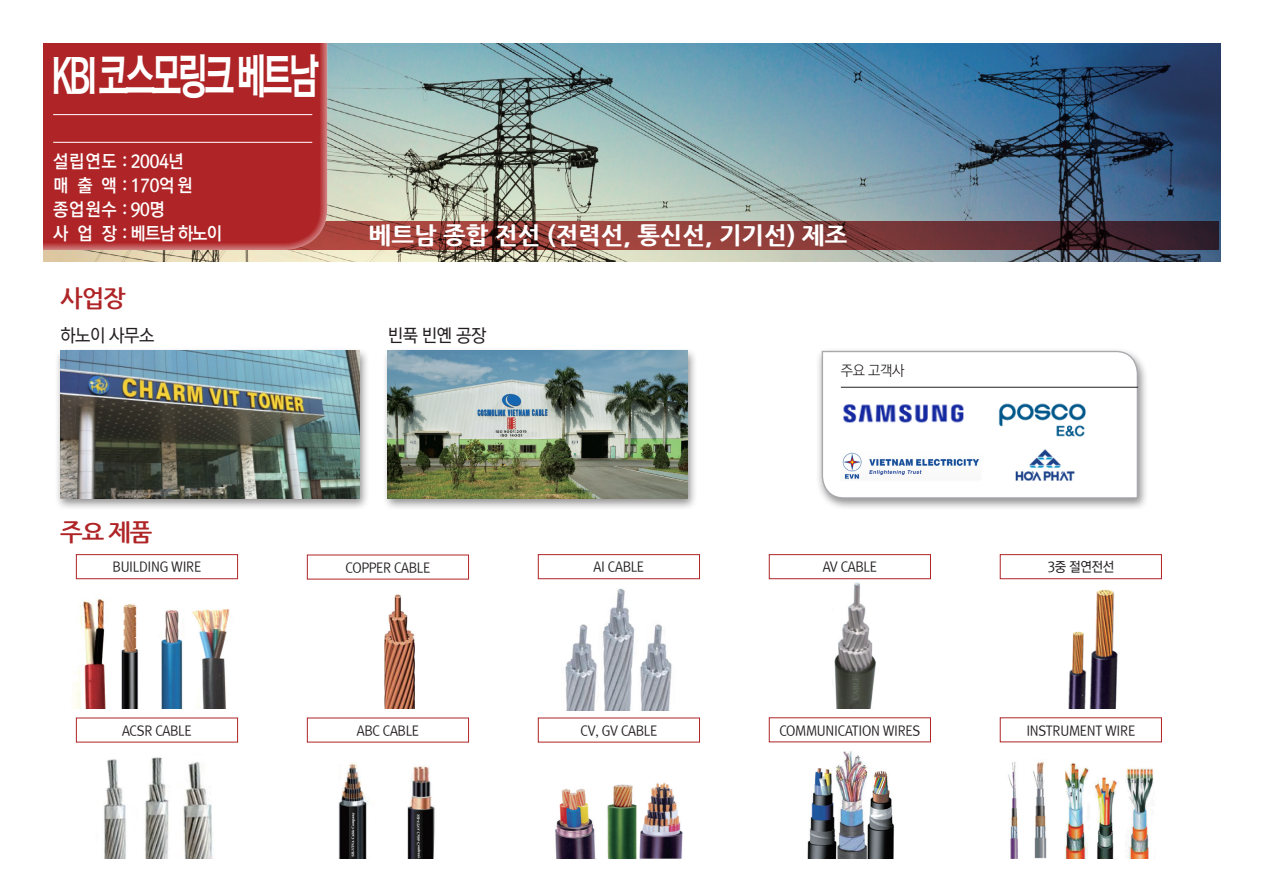
<style>
.page{position:relative;width:1263px;height:893px;background:#fff}
.page>*{position:absolute;margin:0;border:0;box-sizing:border-box;transform-origin:0 0}
.t1{font:48px "Rix M Go EB";letter-spacing:-.11em;color:#fff;scale:.7 1}
.t2{font:800 24px "Nanum Gothic";color:#fff}
.t3{font:700 24px "Nanum Gothic";letter-spacing:-.05em;color:#af2426}
.t4{font:18px "Rix M Go B";letter-spacing:-.05em;color:#fff;scale:.95 1}
.t5{font:18px "Rix M Go M";letter-spacing:-.025em;color:#231f20;scale:.95 1}
.t6{font:14.4px "Rix M Go L";color:#231f20;scale:.95 1}
.t7{font:13.5px "Rix M Go M";letter-spacing:-.025em;color:#231f20;scale:.95 1}
</style>
<div class="page">
<img style="left:565px;top:588px;width:107px;height:122px">
<div style="left:382px;top:347px;width:315px;height:164px;background:#231f20;opacity:.5"></div>
<img style="left:388px;top:351px;width:299px;height:148px">
<div style="left:54px;top:347px;width:316px;height:164px;background:#231f20;opacity:.5"></div>
<img style="left:60px;top:351px;width:299px;height:148px">
<img style="left:384px;top:594px;width:30px;height:114px">
<img style="left:74px;top:598px;width:35px;height:110px">
<img style="left:121px;top:604px;width:18px;height:104px">
<img style="left:161px;top:610px;width:22px;height:98px">
<img style="left:192px;top:609px;width:38px;height:99px">
<div style="left:76px;top:554px;width:162px;height:25px;border:1px solid #af2426"></div>
<div style="left:538px;top:554px;width:162px;height:25px;border:1px solid #af2426"></div>
<img style="left:832px;top:583px;width:44px;height:125px">
<img style="left:555px;top:783px;width:128px;height:75px">
<img style="left:338px;top:763px;width:31px;height:95px">
<img style="left:407px;top:766px;width:28px;height:92px">
<img style="left:104px;top:757px;width:109px;height:101px">
<div style="left:769px;top:554px;width:162px;height:25px;border:1px solid #af2426"></div>
<img style="left:807px;top:751px;width:87px;height:107px">
<img style="left:1008px;top:761px;width:146px;height:97px">
<img style="left:1042px;top:579px;width:98px;height:129px">
<div style="left:1000px;top:554px;width:161px;height:25px;border:1px solid #af2426"></div>
<img style="left:43px;top:43px;width:1177px;height:219px">
<svg style="left:328px;top:222px;width:891px;height:28px;background:#783534"></svg>
<svg style="left:43px;top:43px;width:285px;height:208px;background:#b0282a"></svg>
<hr style="left:53px;top:142px;width:259px;height:1px;background:#fff">
<hr style="left:53px;top:114px;width:259px;height:1px;background:#fff">
<div style="left:815px;top:347px;width:333px;height:164px;background:#231f20;opacity:.5"></div>
<svg style="left:821px;top:350px;width:318px;height:149px"></svg>
<hr style="left:841px;top:387px;width:297px;height:1px;background:#231f20">
<img style="left:994px;top:398px;width:95px;height:41px">
<img style="left:834px;top:451px;width:150px;height:32px">
<img style="left:1005px;top:448px;width:103px;height:34px">
<img style="left:835px;top:397px;width:134px;height:31px">
<p class="t1" style="left:51px;top:44px;width:385px">KBI코스모링크 베트남</p>
<p class="t4" style="left:53px;top:152px;width:139px">설립연도 : 2004년</p>
<p class="t4" style="left:53px;top:176px;width:148px">매 출 액 : 170억 원</p>
<p class="t4" style="left:53px;top:200px;width:119px">종업원수 : 90명</p>
<p class="t4" style="left:53px;top:224px;width:179px">사 업 장 : 베트남 하노이</p>
<p class="t2" style="left:369px;top:222px;width:480px">베트남 종합 전선 (전력선, 통신선, 기기선) 제조</p>
<p class="t3" style="left:60px;top:286px;width:67px">사업장</p>
<p class="t5" style="left:60px;top:323px;width:101px">하노이 사무소</p>
<p class="t5" style="left:388px;top:323px;width:105px">빈푹 빈옌 공장</p>
<p class="t3" style="left:60px;top:520px;width:94px">주요 제품</p>
<p class="t6" style="left:841px;top:360px;width:68px">주요 고객사</p>
<p class="t7" style="left:113px;top:558px;width:95px">BUILDING WIRE</p>
<p class="t7" style="left:346px;top:558px;width:91px">COPPER CABLE</p>
<p class="t7" style="left:594px;top:558px;width:55px">AI CABLE</p>
<p class="t7" style="left:823px;top:558px;width:59px">AV CABLE</p>
<p class="t7" style="left:1047px;top:558px;width:72px">3중 절연전선</p>
<p class="t7" style="left:122px;top:721px;width:75px">ACSR CABLE</p>
<p class="t7" style="left:357px;top:721px;width:67px">ABC CABLE</p>
<p class="t7" style="left:580px;top:721px;width:82px">CV, GV CABLE</p>
<p class="t7" style="left:779px;top:721px;width:150px">COMMUNICATION WIRES</p>
<p class="t7" style="left:1026px;top:721px;width:116px">INSTRUMENT WIRE</p>
</div>
